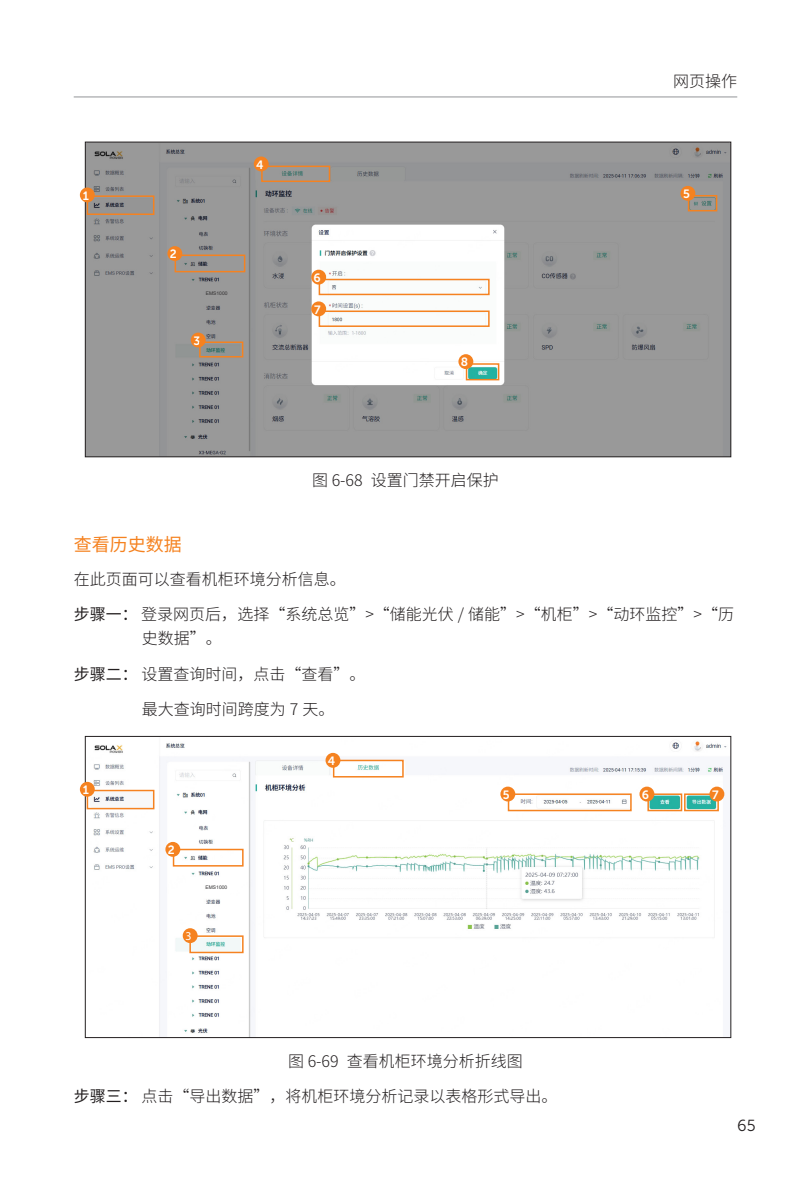
<style>
.page{position:relative;width:811px;height:1191px;background:#fff}
.page>*{position:absolute;margin:0;border:0;box-sizing:border-box;transform-origin:0 0}
.Title_subsection{font:18px "Source Han Sans CN";color:#f58220}
.Step_Start{font:300 16px/24px "Source Han Sans CN";color:#231f20}
.Step_Continue{font:300 16px "Source Han Sans CN";color:#231f20}
.body_indent{font:300 16px "Source Han Sans CN";color:#231f20}
.t1{font:16px "Museo Sans 300";color:#231f20}
.figure_No{font:12px "Museo Sans 700";color:#fff}
.figure_No-2{font:12px "Myriad Pro";color:#fff}
.Figure_Center{font:5px "Arial";color:#312f30}
.s1{font-weight:400}
</style>
<div class="page">
<hr style="left:74px;top:97px;width:663px;height:1px;background:#939598">
<img style="left:87px;top:144px;width:642px;height:311px">
<div style="left:205px;top:289px;width:32px;height:9px;background:#999"></div>
<div style="left:87px;top:195px;width:67px;height:20px;border:2px solid #f58220"></div>
<div style="left:80px;top:187px;width:15px;height:15px;background:#f58220;border-radius:50%"></div>
<div style="left:261px;top:166px;width:69px;height:16px;border:2px solid #f58220"></div>
<div style="left:254px;top:156px;width:15px;height:15px;background:#f58220;border-radius:50%"></div>
<div style="left:175px;top:254px;width:70px;height:18px;border:2px solid #f58220"></div>
<div style="left:167px;top:246px;width:15px;height:15px;background:#f58220;border-radius:50%"></div>
<div style="left:191px;top:333px;width:15px;height:14px;background:#f58220;border-radius:50%"></div>
<div style="left:199px;top:341px;width:44px;height:16px;border:2px solid #f58220"></div>
<div style="left:688px;top:195px;width:29px;height:16px;border:2px solid #f58220"></div>
<div style="left:680px;top:186px;width:15px;height:15px;background:#f58220;border-radius:50%"></div>
<div style="left:319px;top:279px;width:170px;height:16px;border:2px solid #f58220"></div>
<div style="left:311px;top:270px;width:15px;height:14px;background:#f58220;border-radius:50%"></div>
<div style="left:319px;top:310px;width:170px;height:17px;border:2px solid #f58220"></div>
<div style="left:311px;top:301px;width:15px;height:15px;background:#f58220;border-radius:50%"></div>
<div style="left:466px;top:363px;width:33px;height:17px;border:2px solid #f58220"></div>
<div style="left:458px;top:354px;width:15px;height:15px;background:#f58220;border-radius:50%"></div>
<img style="left:87px;top:741px;width:640px;height:294px">
<div style="left:205px;top:882px;width:31px;height:10px;background:#fff"></div>
<div style="left:87px;top:789px;width:67px;height:20px;border:2px solid #f58220"></div>
<div style="left:173px;top:848px;width:71px;height:18px;border:2px solid #f58220"></div>
<div style="left:80px;top:782px;width:15px;height:14px;background:#f58220;border-radius:50%"></div>
<div style="left:165px;top:842px;width:15px;height:14px;background:#f58220;border-radius:50%"></div>
<div style="left:333px;top:759px;width:71px;height:18px;border:2px solid #f58220"></div>
<div style="left:325px;top:753px;width:15px;height:14px;background:#f58220;border-radius:50%"></div>
<div style="left:189px;top:935px;width:55px;height:18px;border:2px solid #f58220"></div>
<div style="left:183px;top:928px;width:15px;height:15px;background:#f58220;border-radius:50%"></div>
<div style="left:508px;top:793px;width:123px;height:18px;border:2px solid #f58220"></div>
<div style="left:500px;top:786px;width:15px;height:15px;background:#f58220;border-radius:50%"></div>
<div style="left:647px;top:793px;width:35px;height:18px;border:2px solid #f58220"></div>
<div style="left:639px;top:786px;width:15px;height:15px;background:#f58220;border-radius:50%"></div>
<div style="left:684px;top:793px;width:35px;height:18px;border:2px solid #f58220"></div>
<div style="left:709px;top:786px;width:15px;height:15px;background:#f58220;border-radius:50%"></div>
<p class="figure_No" style="left:83px;top:189px;width:8px">1</p>
<p class="figure_No" style="left:256px;top:158px;width:9px">4</p>
<p class="figure_No" style="left:170px;top:247px;width:8px">2</p>
<p class="Figure_Center" style="left:206px;top:290px;width:23px">EMS1000</p>
<p class="figure_No" style="left:193px;top:334px;width:8px">3</p>
<p class="figure_No" style="left:314px;top:271px;width:9px">6</p>
<p class="figure_No" style="left:314px;top:303px;width:8px">7</p>
<p class="figure_No" style="left:461px;top:355px;width:9px">8</p>
<p class="Step_Start" style="left:312px;top:468px;width:188px">图 6-68 设置门禁开启保护</p>
<p class="Step_Start" style="left:673px;top:69px;width:65px">网页操作</p>
<p class="figure_No" style="left:683px;top:187px;width:8px">5</p>
<p class="Title_subsection" style="left:74px;top:534px;width:110px">查看历史数据</p>
<p class="Step_Continue" style="left:74px;top:570px;width:274px">在此页面可以查看机柜环境分析信息。</p>
<p class="Step_Start" style="left:142px;top:602px;width:594px;text-indent:-68px"><span class="s1">步骤一：</span> 登录网页后，选择“系统总览”&gt;“储能光伏 / 储能”&gt;“机柜”&gt;“动环监控”&gt;“历史数据”。</p>
<p class="Step_Start" style="left:74px;top:662px;width:293px"><span class="s1">步骤二：</span> 设置查询时间，点击“查看”。</p>
<p class="body_indent" style="left:142px;top:700px;width:194px">最大查询时间跨度为 7 天。</p>
<p class="figure_No" style="left:83px;top:783px;width:8px">1</p>
<p class="figure_No" style="left:168px;top:843px;width:8px">2</p>
<p class="Figure_Center" style="left:205px;top:883px;width:23px">EMS1000</p>
<p class="figure_No-2" style="left:186px;top:928px;width:8px">3</p>
<p class="figure_No" style="left:328px;top:754px;width:9px">4</p>
<p class="figure_No" style="left:503px;top:788px;width:8px">5</p>
<p class="figure_No" style="left:642px;top:788px;width:9px">6</p>
<p class="figure_No" style="left:712px;top:788px;width:8px">7</p>
<p class="Step_Start" style="left:288px;top:1049px;width:236px">图 6-69 查看机柜环境分析折线图</p>
<p class="Step_Start" style="left:74px;top:1084px;width:485px"><span class="s1">步骤三：</span> 点击“导出数据”，将机柜环境分析记录以表格形式导出。</p>
<p class="t1" style="left:737px;top:1116px;width:20px">65</p>
</div>
